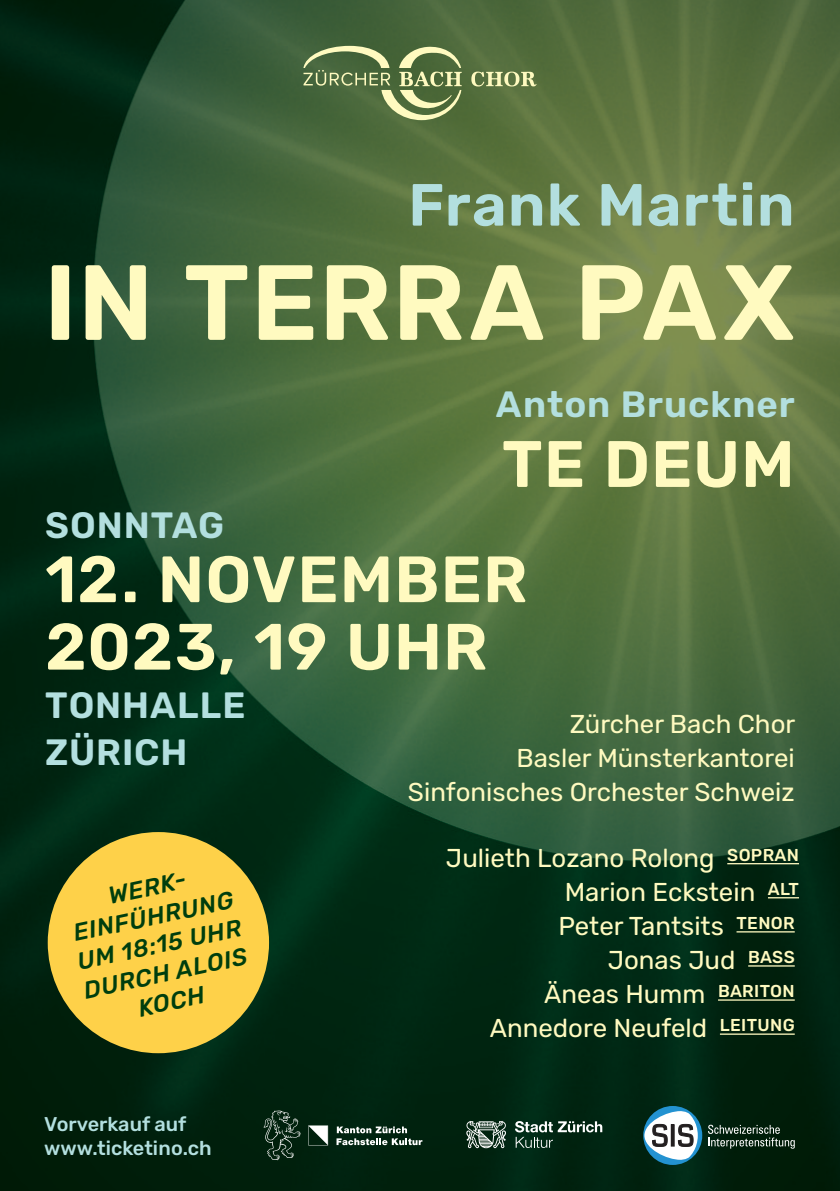
<style>
.page{position:relative;width:840px;height:1191px;background:#fff}
.page>*{position:absolute;margin:0;border:0;box-sizing:border-box;transform-origin:0 0}
.t1{font:600 106.6px "Rubik";letter-spacing:.01em;color:#fffac0}
.t2{font:600 65.4px/67.4px "Rubik";letter-spacing:.015em;color:#fffac0}
.t3{font:600 59.4px "Rubik";letter-spacing:.02em;color:#b3dfdf}
.t4{font:600 36.6px/46.8px "Rubik";letter-spacing:.025em;color:#b3dfdf}
.t5{font:25.8px/34px "Rubik";color:#fffac0;text-align:right}
.t6{font:italic 500 24.2px/29px "Rubik";color:#003e0e;text-align:center}
.t7{font:500 19.8px/23.8px "Rubik";color:#b3dfdf}
</style>
<div class="page">
<img style="left:0;top:0;width:839px;height:1191px">
<svg style="left:303px;top:46px;width:233px;height:74px;background:#6c8352"></svg>
<div style="left:48px;top:832px;width:221px;height:221px;background:#fed149;border-radius:50%"></div>
<hr style="left:719px;top:1033px;width:75px;height:1px;background:#fffac0">
<hr style="left:717px;top:999px;width:77px;height:1px;background:#fffac0">
<hr style="left:747px;top:965px;width:47px;height:1px;background:#fffac0">
<hr style="left:736px;top:931px;width:58px;height:1px;background:#fffac0">
<hr style="left:767px;top:897px;width:31px;height:1px;background:#fffac0">
<hr style="left:726px;top:863px;width:72px;height:1px;background:#fffac0">
<svg style="left:514px;top:1121px;width:88px;height:27px;background:#385647"></svg>
<svg style="left:466px;top:1120px;width:40px;height:28px"></svg>
<svg style="left:263px;top:1110px;width:37px;height:50px;background:#243f2e"></svg>
<svg style="left:308px;top:1125px;width:20px;height:20px"></svg>
<svg style="left:336px;top:1126px;width:86px;height:19px"></svg>
<div style="left:643px;top:1106px;width:58px;height:59px;background:#2392d1;border-radius:50%"></div>
<svg style="left:707px;top:1124px;width:87px;height:24px;background:#354d3d"></svg>
<svg style="left:644px;top:1111px;width:53px;height:48px;background:#9fb2ba"></svg>
<h3 class="t3" style="left:408px;top:170px;width:387px">Frank Martin</h3>
<h1 class="t1" style="left:44px;top:240px;width:752px">IN TERRA PAX</h1>
<h3 class="t4" style="left:495px;top:381px;width:300px">Anton Bruckner</h3>
<h2 class="t2" style="left:502px;top:431px;width:294px">TE DEUM</h2>
<h3 class="t4" style="left:45px;top:502px;width:180px">SONNTAG</h3>
<h2 class="t2" style="left:45px;top:546px;width:483px">12. NOVEMBER<br>2023, 19 UHR</h2>
<h3 class="t4" style="left:45px;top:682px;width:202px">TONHALLE<br>ZÜRICH</h3>
<p class="t5" style="left:408px;top:706px;width:388px">Zürcher Bach Chor<br>Basler Münsterkantorei<br>Sinfonisches Orchester Schweiz</p>
<p class="t6" style="left:63px;top:891px;width:168px;rotate:-12deg">WERK-<br>EINFÜHRUNG<br>UM 18:15 UHR<br>DURCH ALOIS<br>KOCH</p>
<p class="t7" style="left:44px;top:1112px;width:169px">Vorverkauf auf www.ticketino.ch</p>
<p class="t5" style="left:445px;top:840px;width:354px">Julieth Lozano Rolong <sup>SOPRAN<br></sup>Marion Eckstein <sup>ALT<br></sup>Peter Tantsits <sup>TENOR<br></sup>Jonas Jud <sup>BASS<br></sup>Äneas Humm <sup>BARITON<br></sup>Annedore Neufeld <sup>LEITUNG</sup></p>
</div>
